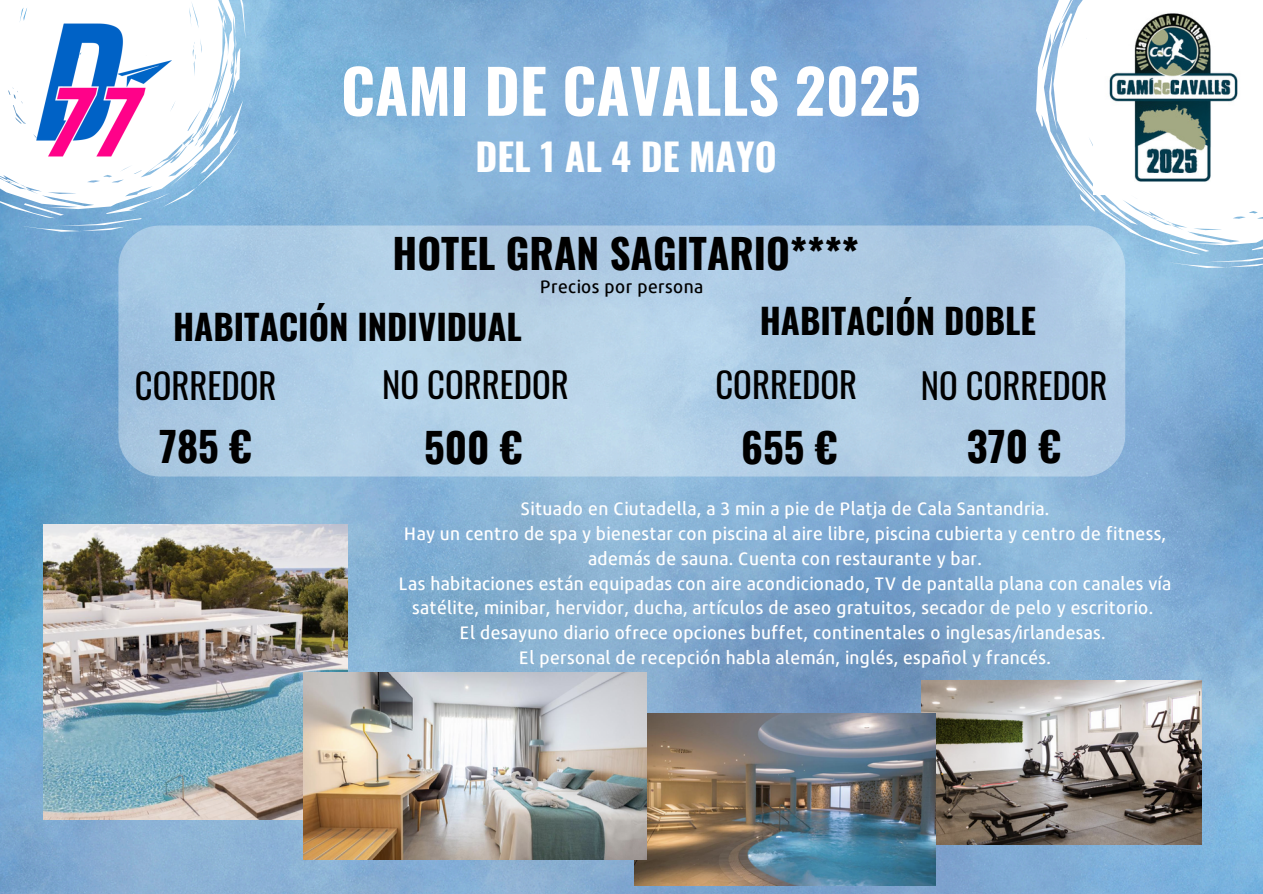
<style>
.page{position:relative;width:1263px;height:894px;background:#fff}
.page>*{position:absolute;margin:0;border:0;box-sizing:border-box;transform-origin:0 0}
.t1{font:700 60.45px "Oswald";color:#fff}
.t2{font:700 40.65px "Oswald";color:#000}
.t3{font:700 37.5px "Oswald";color:#fff}
.t4{font:34.65px "Oswald";color:#000}
.t5{font:700 34.65px "Oswald";color:#000}
.t6{font:500 18px/24.8px "Repo";color:#fff;text-align:center}
.t7{font:500 18px "Repo";color:#000}
</style>
<div class="page">
<img style="left:0;top:0;width:1263px;height:893px">
<svg style="left:0;top:0;width:246px;height:231px"></svg>
<img style="left:36px;top:23px;width:137px;height:133px">
<svg style="left:1036px;top:0;width:227px;height:267px"></svg>
<img style="left:1093px;top:0;width:160px;height:195px">
<img style="left:44px;top:524px;width:303px;height:295px">
<img style="left:921px;top:680px;width:281px;height:164px">
<img style="left:635px;top:713px;width:300px;height:171px">
<img style="left:304px;top:672px;width:343px;height:186px">
<svg style="left:118px;top:225px;width:1007px;height:251px;background:#afcce5"></svg>
<h4 class="t1" style="left:341px;top:44px;width:581px">CAMI DE CAVALLS 2025</h4>
<h4 class="t3" style="left:476px;top:128px;width:303px">DEL 1 AL 4 DE MAYO</h4>
<h5 class="t2" style="left:393px;top:221px;width:468px">HOTEL GRAN SAGITARIO****</h5>
<p class="t7" style="left:540px;top:275px;width:165px">Precios por persona</p>
<h5 class="t5" style="left:173px;top:300px;width:350px">HABITACIÓN INDIVIDUAL</h5>
<h5 class="t5" style="left:760px;top:294px;width:278px">HABITACIÓN DOBLE</h5>
<h3 class="t4" style="left:382px;top:358px;width:188px">NO CORREDOR</h3>
<h3 class="t4" style="left:715px;top:358px;width:143px">CORREDOR</h3>
<h3 class="t4" style="left:921px;top:358px;width:188px">NO CORREDOR</h3>
<h3 class="t2" style="left:159px;top:414px;width:94px">785 €</h3>
<p class="t2" style="left:424px;top:415px;width:100px">500 €</p>
<p class="t2" style="left:741px;top:415px;width:98px">655 €</p>
<p class="t2" style="left:967px;top:414px;width:96px">370 €</p>
<p class="t6" style="left:521px;top:495px;width:530px">Situado en Ciutadella, a 3 min a pie de Platja de Cala Santandria.</p>
<p class="t6" style="left:404px;top:520px;width:764px">Hay un centro de spa y bienestar con piscina al aire libre, piscina cubierta y centro de fitness, además de sauna. Cuenta con restaurante y bar.</p>
<p class="t6" style="left:399px;top:570px;width:774px">Las habitaciones están equipadas con aire acondicionado, TV de pantalla plana con canales vía satélite, minibar, hervidor, ducha, artículos de aseo gratuitos, secador de pelo y escritorio.</p>
<p class="t6" style="left:460px;top:619px;width:647px">El desayuno diario ofrece opciones buffet, continentales o inglesas/irlandesas.</p>
<p class="t6" style="left:519px;top:644px;width:533px">El personal de recepción habla alemán, inglés, español y francés.</p>
<h5 class="t4" style="left:135px;top:358px;width:143px">CORREDOR</h5>
</div>
